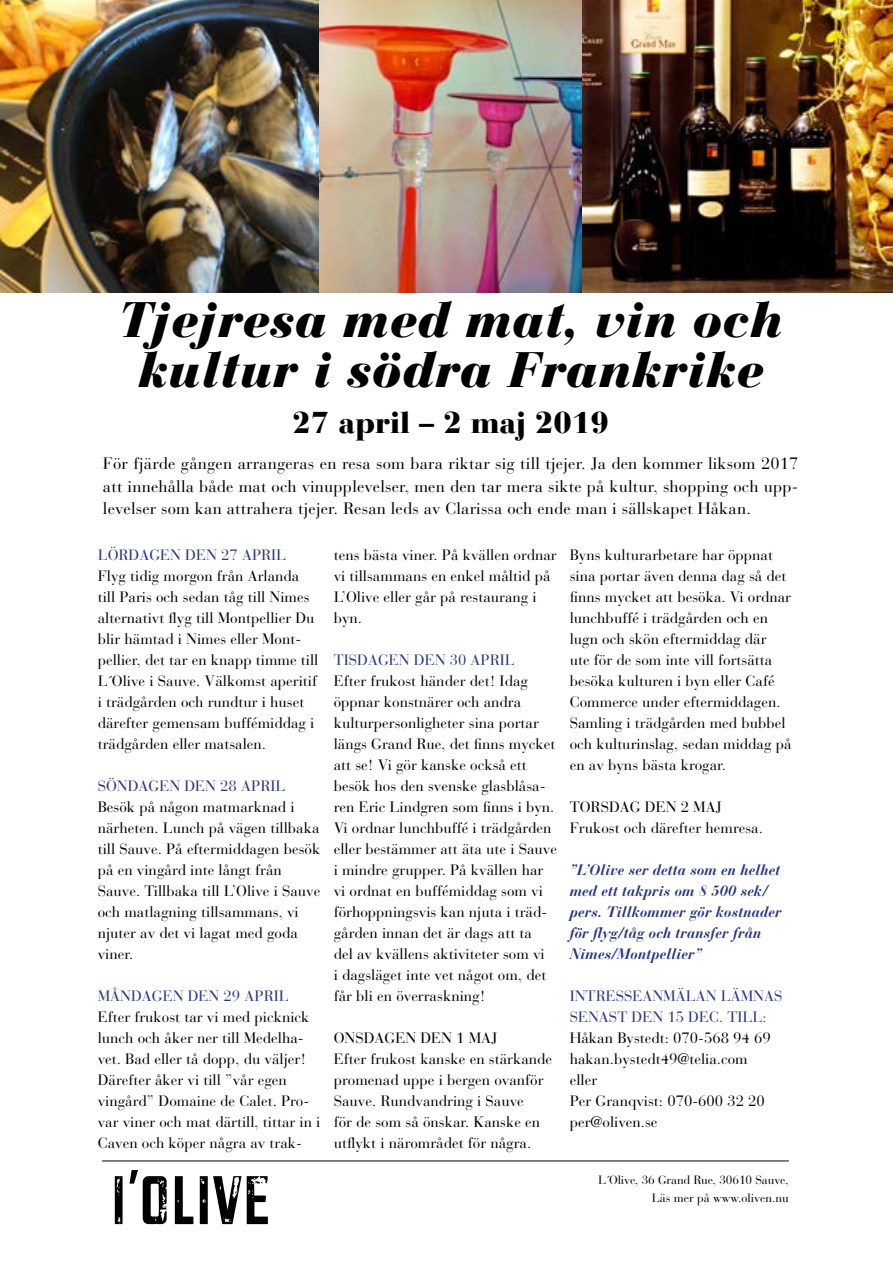
<style>
.page{position:relative;width:893px;height:1263px;background:#fff}
.page>*{position:absolute;margin:0;border:0;box-sizing:border-box;transform-origin:0 0}
.t1{font:italic 900 49.5px/49.5px "Bauer Bodoni";color:#000;text-align:center}
.t2{font:900 30px "Bauer Bodoni";color:#000}
.t3{font:16.5px/22.5px "Bauer Bodoni";letter-spacing:.01em;color:#000;text-align:justify}
.t4{font:15px/21px "Bauer Bodoni";color:#000}
.t5{font:italic 700 15px/21px "Bauer Bodoni";color:#283583}
.t6{font:15px/21px "Bauer Bodoni";color:#283583}
.t7{font:12px/18px "Bauer Bodoni";letter-spacing:-.01em;color:#000;text-align:right}
</style>
<div class="page">
<img style="left:0;top:0;width:893px;height:292px">
<hr style="left:102px;top:1160px;width:687px;height:1px;background:#000">
<svg style="left:115px;top:1170px;width:153px;height:54px"></svg>
<h1 class="t1" style="left:118px;top:295px;width:666px">Tjejresa med mat, vin och kultur i södra Frankrike</h1>
<h2 class="t2" style="left:292px;top:404px;width:318px">27 april – 2 maj 2019</h2>
<p class="t3" style="left:103px;top:452px;width:697px">För fjärde gången arrangeras en resa som bara riktar sig till tjejer. Ja den kommer liksom 2017 att innehålla både mat och vinupplevelser, men den tar mera sikte på kultur, shopping och upp&shy;levelser som kan attrahera tjejer. Resan leds av Clarissa och ende man i sällskapet Håkan.</p>
<p class="t6" style="left:98px;top:545px;width:190px">LÖRDAGEN DEN 27 APRIL</p>
<p class="t4" style="left:98px;top:566px;width:222px">Flyg tidig morgon från Arlanda till Paris och sedan tåg till Nimes alternativt flyg till Montpellier Du blir hämtad i Nimes eller Mont&shy;pellier, det tar en knapp timme till L´Olive i Sauve. Välkomst aperitif i trädgården och rundtur i huset därefter gemensam buffémiddag i trädgården eller matsalen.</p>
<p class="t6" style="left:98px;top:776px;width:189px">SÖNDAGEN DEN 28 APRIL</p>
<p class="t4" style="left:98px;top:797px;width:224px">Besök på någon matmarknad i närheten. Lunch på vägen tillbaka till Sauve. På eftermiddagen besök på en vingård inte långt från<br>Sauve. Tillbaka till L’Olive i Sauve och matlagning tillsammans, vi njuter av det vi lagat med goda viner.</p>
<p class="t6" style="left:98px;top:986px;width:192px">MÅNDAGEN DEN 29 APRIL</p>
<p class="t4" style="left:98px;top:1007px;width:224px">Efter frukost tar vi med picknick lunch och åker ner till Medelha&shy;vet. Bad eller tå dopp, du väljer!<br>Därefter åker vi till ”vår egen vingård” Domaine de Calet. Pro&shy;var viner och mat därtill, tittar in i<br>Caven och köper några av trak-</p>
<p class="t4" style="left:334px;top:545px;width:224px">tens bästa viner. På kvällen ordnar vi tillsammans en enkel måltid på<br>L’Olive eller går på restaurang i byn.</p>
<p class="t6" style="left:334px;top:650px;width:182px">TISDAGEN DEN 30 APRIL</p>
<p class="t4" style="left:334px;top:671px;width:225px">Efter frukost händer det! Idag öppnar konstnärer och andra kulturpersonligheter sina portar längs Grand Rue, det finns mycket att se! Vi gör kanske också ett besök hos den svenske glasblåsa&shy;ren Eric Lindgren som finns i byn.<br>Vi ordnar lunchbuffé i trädgården eller bestämmer att äta ute i Sauve i mindre grupper. På kvällen har vi ordnat en buffémiddag som vi förhoppningsvis kan njuta i träd&shy;gården innan det är dags att ta<br>del av kvällens aktiviteter som vi<br>i dagsläget inte vet något om, det får bli en överraskning!</p>
<p class="t4" style="left:334px;top:1028px;width:220px">ONSDAGEN DEN 1 MAJ<br>Efter frukost kanske en stärkande promenad uppe i bergen ovanför<br>Sauve. Rundvandring i Sauve<br>för de som så önskar. Kanske en utflykt i närområdet för några.</p>
<p class="t4" style="left:570px;top:545px;width:223px">Byns kulturarbetare har öppnat sina portar även denna dag så det finns mycket att besöka. Vi ordnar lunchbuffé i trädgården och en lugn och skön eftermiddag där<br>ute för de som inte vill fortsätta besöka kulturen i byn eller Café<br>Commerce under eftermiddagen.<br>Samling i trädgården med bubbel och kulturinslag, sedan middag på en av byns bästa krogar.</p>
<p class="t4" style="left:570px;top:797px;width:195px">TORSDAG DEN 2 MAJ<br>Frukost och därefter hemresa.</p>
<p class="t5" style="left:570px;top:859px;width:213px">”L’Olive ser detta som en helhet med ett takpris om 8 500 sek/ pers. Tillkommer gör kostnader för flyg/tåg och transfer från<br>Nimes/Montpellier”</p>
<p class="t6" style="left:570px;top:986px;width:214px">INTRESSEANMÄLAN LÄMNAS<br>SENAST DEN 15 DEC. TILL:</p>
<p class="t4" style="left:570px;top:1028px;width:202px">Håkan Bystedt: 070-568 94 69 hakan.bystedt49@telia.com eller<br>Per Granqvist: 070-600 32 20 per@oliven.se</p>
<p class="t7" style="left:598px;top:1171px;width:192px">L´Olive, 36 Grand Rue, 30610 Sauve,<br>Läs mer på www.oliven.nu</p>
</div>
